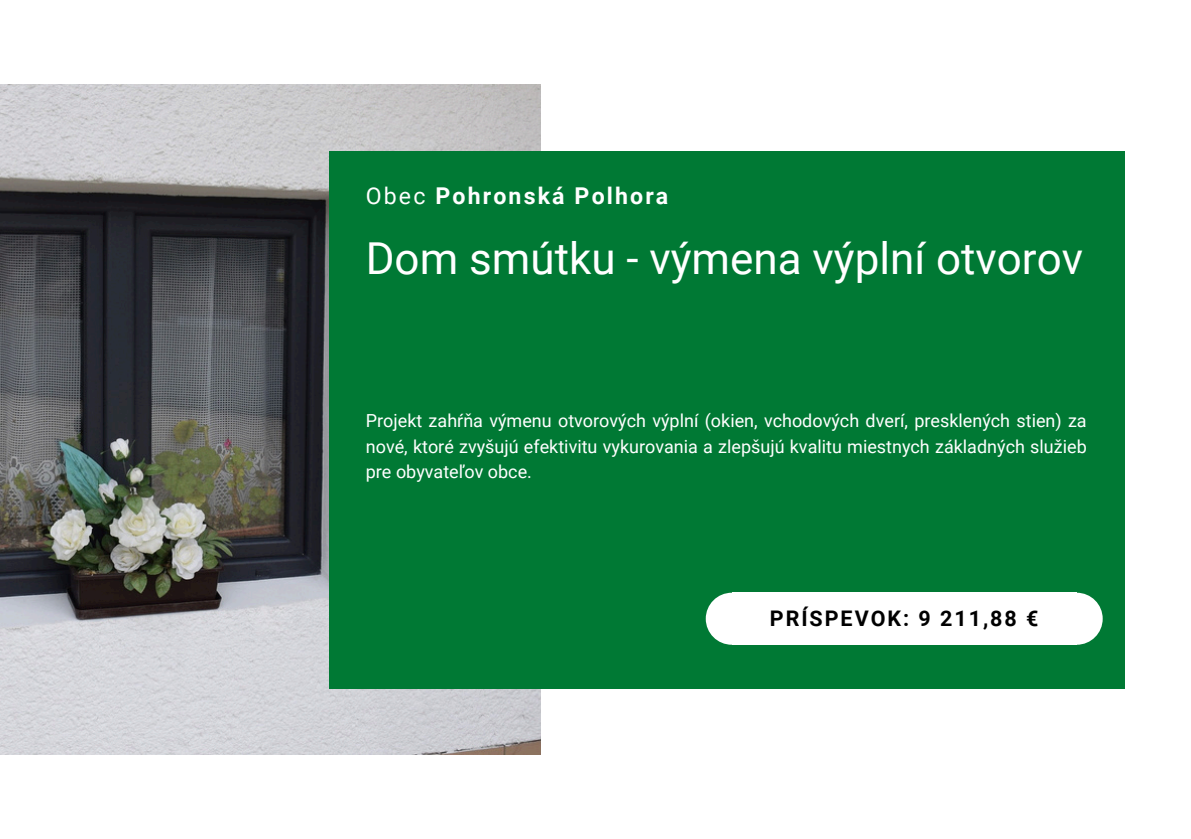
<style>
.page{position:relative;width:1191px;height:839px;background:#fff}
.page>*{position:absolute;margin:0;border:0;box-sizing:border-box;transform-origin:0 0}
.t1{font:44px "Roboto";color:#fff}
.t2{font:700 23.2px "Roboto";letter-spacing:.09em;color:#fff}
.t3{font:700 21.4px "Roboto";letter-spacing:.09em;color:#000}
.t4{font:18px/25.6px "Roboto";color:#fff;text-align:justify}
.s1{font-weight:400}
</style>
<div class="page">
<img style="left:0;top:85px;width:540px;height:669px">
<div style="left:329px;top:151px;width:795px;height:537px;background:#007934"></div>
<div style="left:706px;top:592px;width:52px;height:52px;background:#fff;border-radius:50%"></div>
<div style="left:732px;top:592px;width:345px;height:52px;background:#fff"></div>
<div style="left:1051px;top:592px;width:52px;height:52px;background:#fff;border-radius:50%"></div>
<p class="t2" style="left:366px;top:180px;width:304px"><span class="s1">Obec</span> Pohronská Polhora</p>
<h1 class="t1" style="left:366px;top:228px;width:719px">Dom smútku - výmena výplní otvorov</h1>
<p class="t4" style="left:366px;top:407px;width:722px">Projekt zahŕňa výmenu otvorových výplní (okien, vchodových dverí, presklených stien) za nové, ktoré zvyšujú efektivitu vykurovania a zlepšujú kvalitu miestnych základných služieb pre obyvateľov obce.</p>
<p class="t3" style="left:770px;top:603px;width:270px">PRÍSPEVOK: 9 211,88 €</p>
</div>
